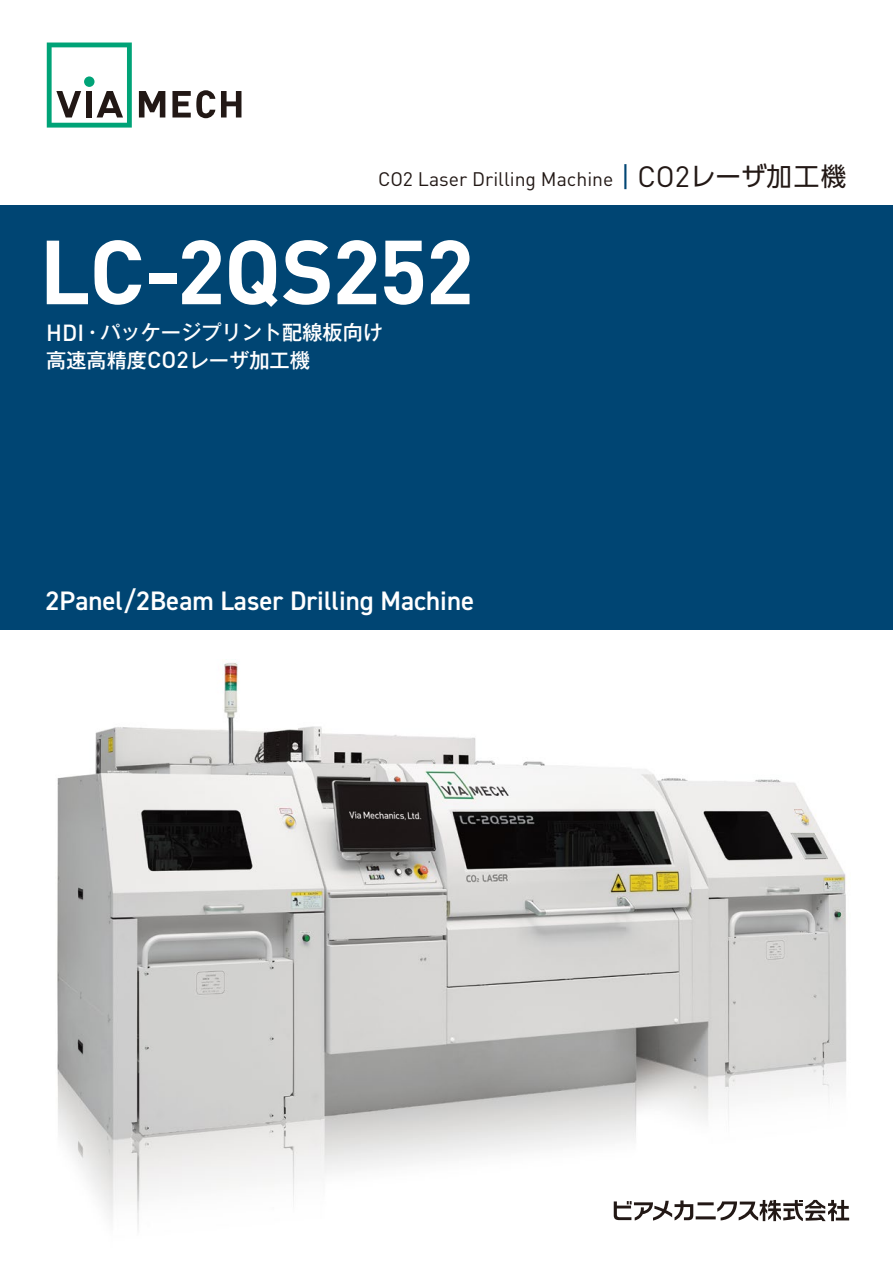
<style>
.page{position:relative;width:893px;height:1263px;background:#fff}
.page>*{position:absolute;margin:0;border:0;box-sizing:border-box;transform-origin:0 0}
.t1{font:700 89.25px "DIN";letter-spacing:-.02em;color:#fff}
.t2{font:600 26.85px "DIN2014";color:#fff}
.t3{font:500 20.25px/27.6px "Gothic MB101 Pr 6";color:#fff}
.t4{font:19.35px "DIN";color:#221815}
.s1{font-size:29.1px;color:#004573}
.s2{font-size:29.1px}
.s3{font-family:"UD Shin Go Pr 6";font-size:25.5px}
.s4{font-family:"DIN";font-size:22.95px}
</style>
<div class="page">
<img style="left:57px;top:662px;width:793px;height:566px">
<div style="left:0;top:204px;width:893px;height:425px;background:#004573"></div>
<svg style="left:47px;top:43px;width:85px;height:85px"></svg>
<svg style="left:139px;top:91px;width:26px;height:26px"></svg>
<svg style="left:172px;top:90px;width:43px;height:28px"></svg>
<svg style="left:221px;top:91px;width:20px;height:26px"></svg>
<hr style="left:697px;top:1202px;width:17px;height:3px;background:#221815">
<hr style="left:696px;top:1216px;width:20px;height:3px;background:#221815">
<svg style="left:717px;top:1200px;width:132px;height:21px"></svg>
<svg style="left:614px;top:1200px;width:79px;height:20px"></svg>
<p class="t4" style="left:378px;top:167px;width:470px">CO2 Laser Drilling Machine <span class="s1">|</span> <span class="s2">CO2</span><span class="s3">レーザ加工機</span></p>
<h1 class="t1" style="left:39px;top:214px;width:436px">LC-2QS252</h1>
<p class="t3" style="left:46px;top:318px;width:359px"><span class="s4">HDI</span>・パッケージプリント配線板向け　高速高精度<span class="s4">CO2</span>レーザ加工機</p>
<h2 class="t2" style="left:46px;top:583px;width:430px">2Panel/2Beam Laser Drilling Machine</h2>
</div>
